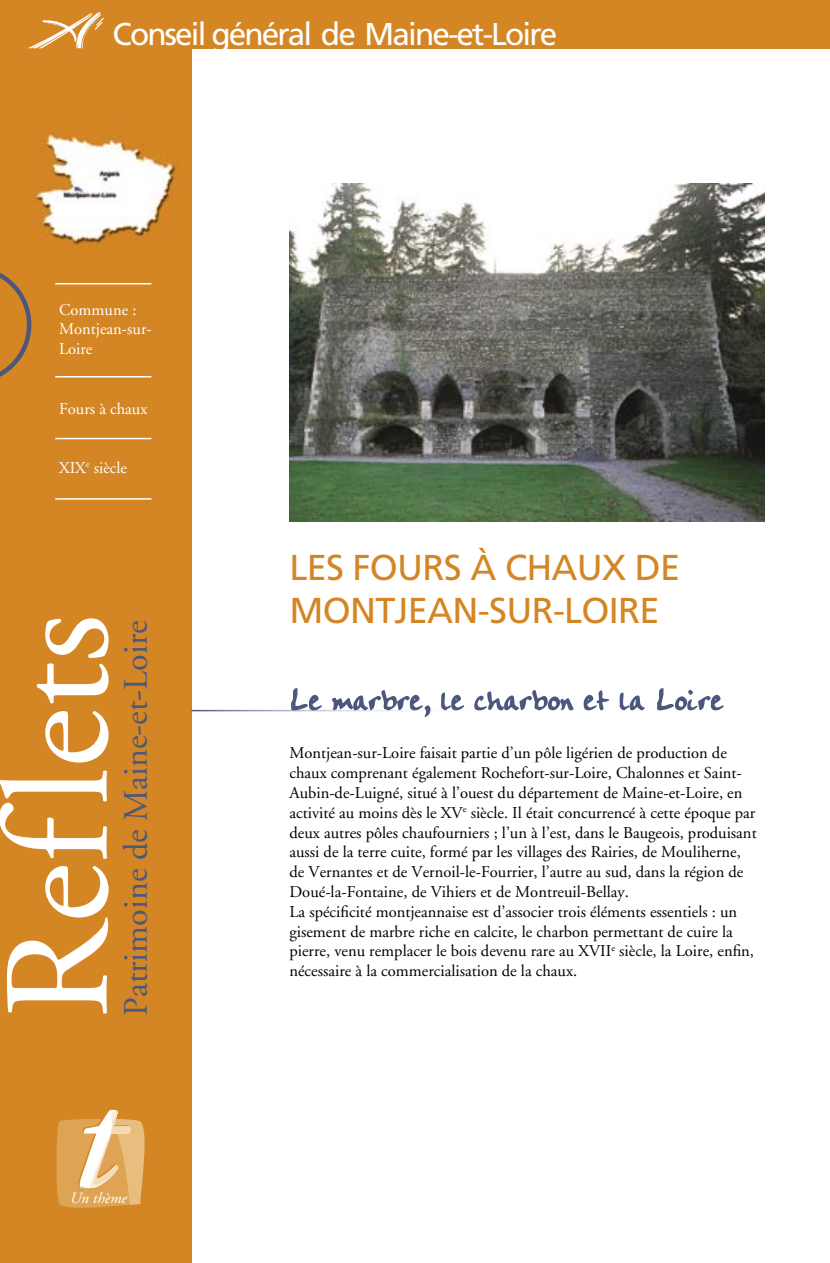
<style>
.page{position:relative;width:830px;height:1263px;background:#fff}
.page>*{position:absolute;margin:0;border:0;box-sizing:border-box;transform-origin:0 0}
.t1{font:150px "Adobe Garamond";color:#fff}
.t2{font:36px/43.2px "Frutiger";letter-spacing:-.02em;color:#d48625}
.Titre{font:34.2px "Adobe Garamond";color:#4c577e}
.t3{font:31.5px "Frutiger";letter-spacing:-.06em;color:#fff}
.t4{font:16.5px/19.8px "Adobe Garamond";color:#000}
.Style_de_paragraphe_1{font:16.5px/19.8px "Adobe Garamond";color:#fff}
.t5{font:italic 15.6px "Adobe Garamond";color:#fff}
</style>
<div class="page">
<div style="left:0;top:0;width:191px;height:1263px;background:#d48625"></div>
<div style="left:0;top:0;width:829px;height:48px;background:#d48625"></div>
<svg style="left:28px;top:12px;width:76px;height:36px"></svg>
<img style="left:34px;top:131px;width:142px;height:115px">
<hr style="left:55px;top:283px;width:96px;height:1px;background:#fff">
<hr style="left:55px;top:376px;width:96px;height:1px;background:#fff">
<img style="left:289px;top:184px;width:474px;height:337px">
<svg style="left:0;top:272px;width:31px;height:105px"></svg>
<svg style="left:56px;top:1109px;width:89px;height:99px;background:#e3b16c"></svg>
<hr style="left:55px;top:438px;width:96px;height:1px;background:#fff">
<hr style="left:55px;top:499px;width:96px;height:1px;background:#fff">
<svg style="left:291px;top:688px;width:432px;height:29px"></svg>
<h3 class="t3" style="left:113px;top:16px;width:446px">Conseil général de Maine-et-Loire</h3>
<p class="Style_de_paragraphe_1" style="left:59px;top:300px;width:79px">Commune :</p>
<p class="Style_de_paragraphe_1" style="left:59px;top:320px;width:94px">Montjean-sur-<br>Loire</p>
<p class="Style_de_paragraphe_1" style="left:59px;top:399px;width:90px">Fours à chaux</p>
<p class="Style_de_paragraphe_1" style="left:59px;top:458px;width:70px">XIX<sup>e</sup> siècle</p>
<h1 class="t1" style="left:-21px;top:1019px;width:407px;rotate:-90deg">Reflets</h1>
<p class="Titre" style="left:118px;top:1016px;width:397px;rotate:-90deg">Patrimoine de Maine-et-Loire</p>
<p class="t5" style="left:70px;top:1190px;width:58px">Un thème</p>
<p class="t2" style="left:289px;top:545px;width:392px">LES FOURS À CHAUX DE<br>MONTJEAN-SUR-LOIRE</p>
<p class="t4" style="left:289px;top:744px;width:468px">Montjean-sur-Loire faisait partie d’un pôle ligérien de production de chaux comprenant également Rochefort-sur-Loire, Chalonnes et Saint-Aubin-de-Luigné, situé à l’ouest du département de Maine-et-Loire, en activité au moins dès le XV<sup>e</sup> siècle. Il était concurrencé à cette époque par deux autres pôles chaufourniers ; l’un à l’est, dans le Baugeois, produisant aussi de la terre cuite, formé par les villages des Rairies, de Mouliherne, de Vernantes et de Vernoil-le-Fourrier, l’autre au sud, dans la région de Doué-la-Fontaine, de Vihiers et de Montreuil-Bellay.</p>
<p class="t4" style="left:289px;top:902px;width:466px">La spécificité montjeannaise est d’associer trois éléments essentiels : un gisement de marbre riche en calcite, le charbon permettant de cuire la pierre, venu remplacer le bois devenu rare au XVII<sup>e</sup> siècle, la Loire, enfin, nécessaire à la commercialisation de la chaux.</p>
</div>
